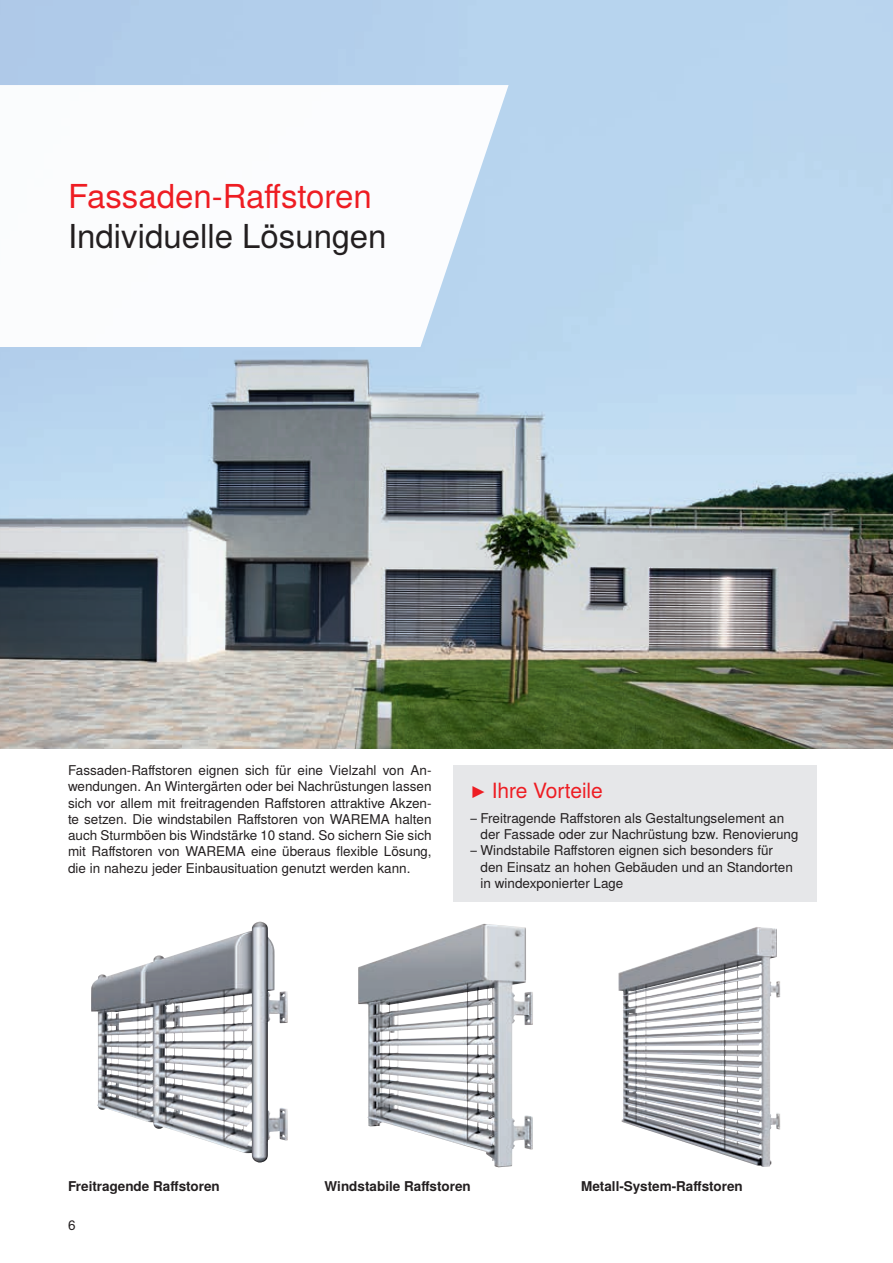
<style>
.page{position:relative;width:893px;height:1263px;background:#fff}
.page>*{position:absolute;margin:0;border:0;box-sizing:border-box;transform-origin:0 0}
.t1{font:33px "Nimbus San LOT";color:#231f20}
.t2{font:33px "Nimbus San LOT";color:#ee1d23}
.t3{font:21px "Nimbus San LOT";letter-spacing:-.005em;color:#ee1d23}
.t4{font:13.5px/16.2px "Nimbus San LOT";color:#231f20;text-align:justify}
.t5{font:700 13.5px "Nimbus San LOT";color:#231f20}
</style>
<div class="page">
<img style="left:0;top:0;width:893px;height:748px">
<img style="left:91px;top:922px;width:197px;height:240px">
<img style="left:358px;top:924px;width:175px;height:243px">
<img style="left:618px;top:927px;width:162px;height:240px">
<svg style="left:0;top:85px;width:509px;height:262px"></svg>
<div style="left:453px;top:765px;width:363px;height:136px;background:#e6e7e9"></div>
<h1 class="t2" style="left:68px;top:177px;width:305px">Fassaden-Raffstoren</h1>
<h1 class="t1" style="left:68px;top:216px;width:320px">Individuelle Lösungen</h1>
<p class="t4" style="left:68px;top:763px;width:365px">Fassaden-Raffstoren eignen sich für eine Vielzahl von An&shy;wendungen. An Wintergärten oder bei Nachrüstungen lassen sich vor allem mit freitragenden Raffstoren attraktive Akzen&shy;te setzen. Die windstabilen Raffstoren von WAREMA halten auch Sturmböen bis Windstärke 10 stand. So sichern Sie sich mit Raffstoren von WAREMA eine überaus flexible Lösung, die in nahezu jeder Einbausituation genutzt werden kann.</p>
<h2 class="t3" style="left:470px;top:778px;width:134px">▶ Ihre Vorteile</h2>
<p class="t4" style="left:470px;top:810px;width:316px">− Freitragende Raffstoren als Gestaltungselement an</p>
<p class="t4" style="left:480px;top:826px;width:319px">der Fassade oder zur Nachrüstung bzw. Renovierung</p>
<p class="t4" style="left:470px;top:843px;width:305px">− Windstabile Raffstoren eignen sich besonders für</p>
<p class="t4" style="left:480px;top:859px;width:314px">den Einsatz an hohen Gebäuden und an Standorten</p>
<p class="t4" style="left:480px;top:875px;width:144px">in windexponierter Lage</p>
<p class="t5" style="left:68px;top:1178px;width:153px">Freitragende Raffstoren</p>
<p class="t5" style="left:325px;top:1178px;width:148px">Windstabile Raffstoren</p>
<p class="t5" style="left:581px;top:1178px;width:163px">Metall-System-Raffstoren</p>
<p class="t4" style="left:68px;top:1217px;width:9px">6</p>
</div>
